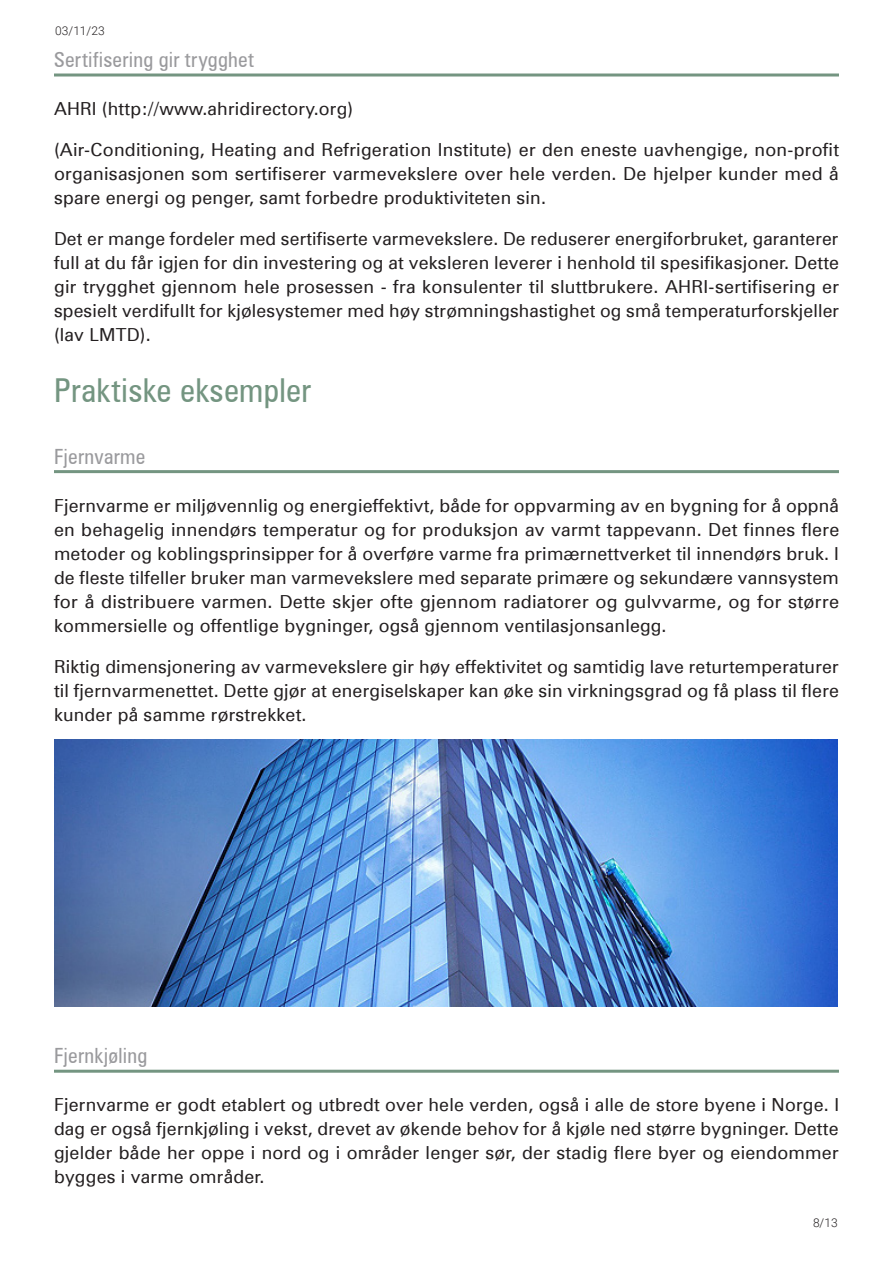
<style>
.page{position:relative;width:893px;height:1263px;background:#fff}
.page>*{position:absolute;margin:0;border:0;box-sizing:border-box;transform-origin:0 0}
.Heading_1{font:33px "Zurich Condensed BT";letter-spacing:.01em;color:#749581}
.Heading_2{font:21px "Zurich Condensed BT";letter-spacing:.01em;color:#9a9a9d}
.t1{font:18px/24px "Zurich W01";letter-spacing:.01em;color:#231f20;text-align:justify}
.t2{font:300 12px "Roboto";color:#231f20}
</style>
<div class="page">
<hr style="left:54px;top:74px;width:785px;height:3px;background:#749581">
<hr style="left:54px;top:470px;width:785px;height:3px;background:#749581">
<hr style="left:54px;top:1070px;width:785px;height:3px;background:#749581">
<img style="left:54px;top:739px;width:784px;height:267px">
<p class="t2" style="left:55px;top:22px;width:51px">03/11/23</p>
<p class="Heading_2" style="left:54px;top:47px;width:202px">Sertifisering gir trygghet</p>
<p class="t1" style="left:54px;top:97px;width:301px">AHRI (http://www.ahridirectory.org)</p>
<p class="t1" style="left:54px;top:138px;width:787px">(Air-Conditioning, Heating and Refrigeration Institute) er den eneste uavhengige, non-profit organisasjonen som sertifiserer varmevekslere over hele verden. De hjelper kunder med å spare energi og penger, samt forbedre produktiviteten sin.</p>
<p class="t1" style="left:54px;top:227px;width:787px">Det er mange fordeler med sertifiserte varmevekslere. De reduserer energiforbruket, garanterer full at du får igjen for din investering og at veksleren leverer i henhold til spesifikasjoner. Dette gir trygghet gjennom hele prosessen - fra konsulenter til sluttbrukere. AHRI-sertifisering er spesielt verdifullt for kjølesystemer med høy strømningshastighet og små temperaturforskjeller (lav LMTD).</p>
<p class="Heading_1" style="left:54px;top:370px;width:258px">Praktiske eksempler</p>
<p class="Heading_2" style="left:54px;top:443px;width:93px">Fjernvarme</p>
<p class="t1" style="left:54px;top:493px;width:787px">Fjernvarme er miljøvennlig og energieffektivt, både for oppvarming av en bygning for å oppnå en behagelig innendørs temperatur og for produksjon av varmt tappevann. Det finnes flere metoder og koblingsprinsipper for å overføre varme fra primærnettverket til innendørs bruk. I de fleste tilfeller bruker man varmevekslere med separate primære og sekundære vannsystem for å distribuere varmen. Dette skjer ofte gjennom radiatorer og gulvvarme, og for større kommersielle og offentlige bygninger, også gjennom ventilasjonsanlegg.</p>
<p class="t1" style="left:54px;top:654px;width:787px">Riktig dimensjonering av varmevekslere gir høy effektivitet og samtidig lave returtemperaturer til fjernvarmenettet. Dette gjør at energiselskaper kan øke sin virkningsgrad og få plass til flere kunder på samme rørstrekket.</p>
<p class="Heading_2" style="left:54px;top:1043px;width:95px">Fjernkjøling</p>
<p class="t1" style="left:54px;top:1093px;width:787px">Fjernvarme er godt etablert og utbredt over hele verden, også i alle de store byene i Norge. I dag er også fjernkjøling i vekst, drevet av økende behov for å kjøle ned større bygninger. Dette gjelder både her oppe i nord og i områder lenger sør, der stadig flere byer og eiendommer bygges i varme områder.</p>
<p class="t2" style="left:813px;top:1214px;width:26px">8/13</p>
</div>
